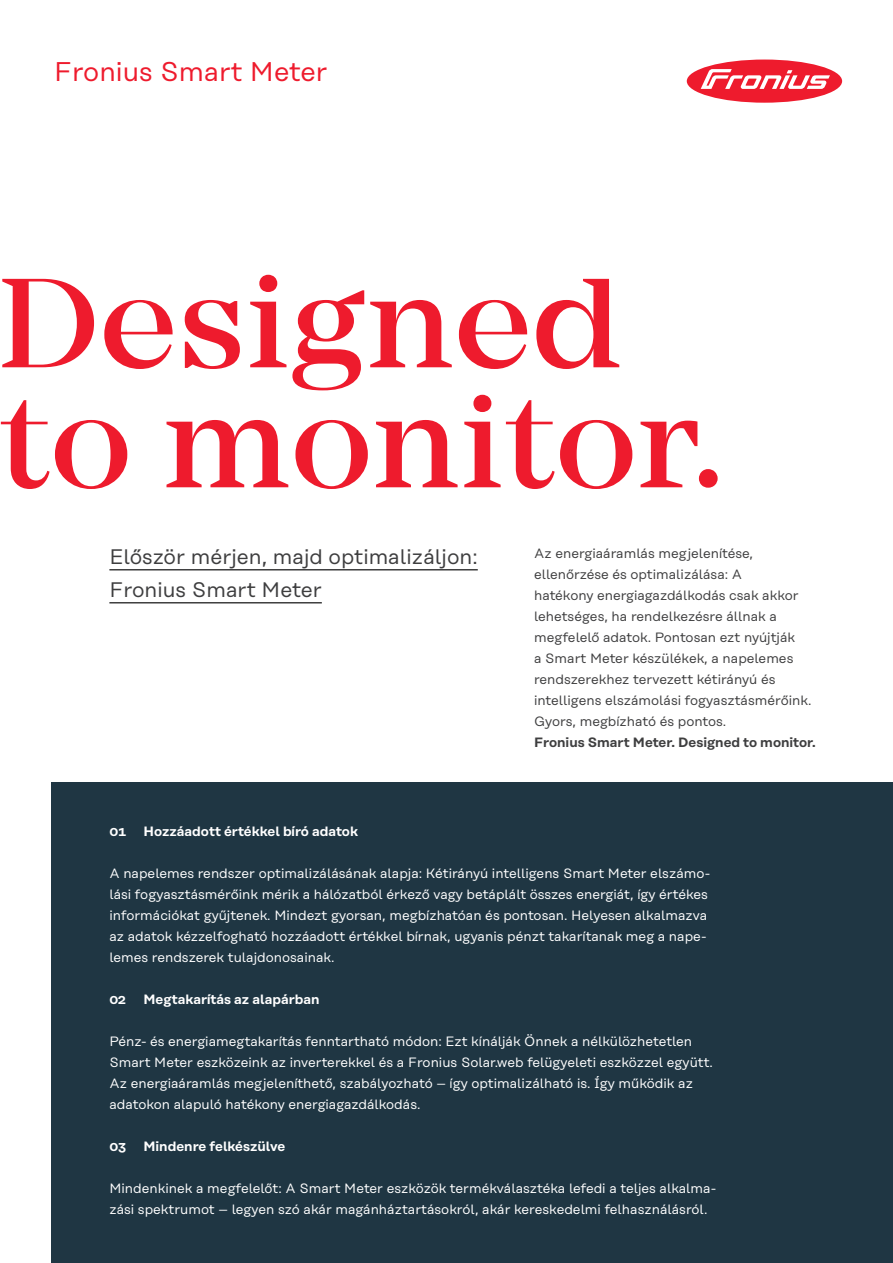
<style>
.page{position:relative;width:893px;height:1263px;background:#fff}
.page>*{position:absolute;margin:0;border:0;box-sizing:border-box;transform-origin:0 0}
.t1{font:500 132px/120px "Mirador";color:#ee1b2d}
.t2{font:27px "Rational Text";color:#ee1b2d}
.t3{font:21px/33px "Rational Text";color:#3e3e3f}
.t4{font:13.5px/21px "Rational Text";color:#fff}
.t5{font:13.5px/21px "Rational Text";color:#3e3e3f}
.t6{font:600 13.5px "Rational Text";color:#fff}
.t7{font:600 13.5px "Rational Text";color:#3e3e3f}
</style>
<div class="page">
<div style="left:687px;top:60px;width:155px;height:43px;background:#ee1b2d;border-radius:50%"></div>
<svg style="left:701px;top:69px;width:129px;height:20px"></svg>
<div style="left:51px;top:782px;width:842px;height:481px;background:#1f3643"></div>
<hr style="left:109px;top:569px;width:369px;height:1px;background:#3e3e3f">
<hr style="left:109px;top:602px;width:213px;height:1px;background:#3e3e3f">
<h2 class="t2" style="left:54px;top:56px;width:275px">Fronius Smart Meter</h2>
<h1 class="t1" style="left:-2px;top:264px;width:724px">Designed to monitor.</h1>
<h3 class="t3" style="left:109px;top:540px;width:370px">Először mérjen, majd optimalizáljon:<br>Fronius Smart Meter</h3>
<p class="t5" style="left:534px;top:542px;width:279px">Az energiaáramlás megjelenítése, ellenőrzése és optimalizálása: A<br>hatékony energiagazdálkodás csak akkor lehetséges, ha rendelkezésre állnak a megfelelő adatok. Pontosan ezt nyújtják<br>a Smart Meter készülékek, a napelemes rendszerekhez tervezett kétirányú és intelligens elszámolási fogyasztásmérőink.<br>Gyors, megbízható és pontos.</p>
<p class="t7" style="left:534px;top:734px;width:283px">Fronius Smart Meter. Designed to monitor.</p>
<p class="t6" style="left:109px;top:824px;width:18px">01</p>
<p class="t6" style="left:143px;top:824px;width:216px">Hozzáadott értékkel bíró adatok</p>
<p class="t4" style="left:109px;top:863px;width:602px">A napelemes rendszer optimalizálásának alapja: Kétirányú intelligens Smart Meter elszámo&shy;lási fogyasztásmérőink mérik a hálózatból érkező vagy betáplált összes energiát, így értékes információkat gyűjtenek. Mindezt gyorsan, megbízhatóan és pontosan. Helyesen alkalmazva az adatok kézzelfogható hozzáadott értékkel bírnak, ugyanis pénzt takarítanak meg a nape&shy;lemes rendszerek tulajdonosainak.</p>
<p class="t6" style="left:109px;top:992px;width:18px">02</p>
<p class="t6" style="left:143px;top:992px;width:178px">Megtakarítás az alapárban</p>
<p class="t4" style="left:109px;top:1031px;width:605px">Pénz- és energiamegtakarítás fenntartható módon: Ezt kínálják Önnek a nélkülözhetetlen Smart Meter eszközeink az inverterekkel és a Fronius Solar.web felügyeleti eszközzel együtt.<br>Az energiaáramlás megjeleníthető, szabályozható – így optimalizálható is. Így működik az adatokon alapuló hatékony energiagazdálkodás.</p>
<p class="t6" style="left:109px;top:1139px;width:18px">03</p>
<p class="t6" style="left:143px;top:1139px;width:143px">Mindenre felkészülve</p>
<p class="t4" style="left:109px;top:1178px;width:608px">Mindenkinek a megfelelőt: A Smart Meter eszközök termékválasztéka lefedi a teljes alkalma&shy;zási spektrumot – legyen szó akár magánháztartásokról, akár kereskedelmi felhasználásról.</p>
</div>
